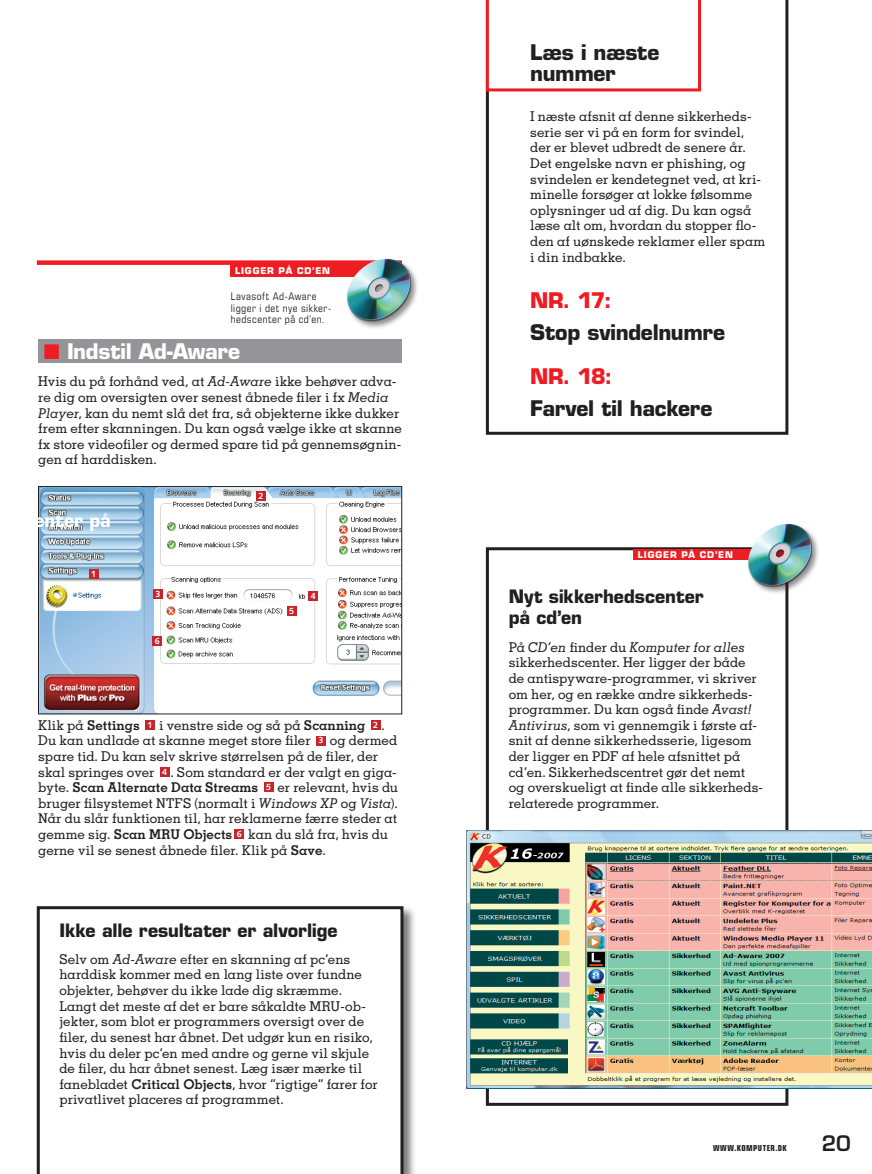
<style>
.page{position:relative;width:872px;height:1174px;background:#fff}
.page>*{position:absolute;margin:0;border:0;box-sizing:border-box;transform-origin:0 0}
.t1{font:700 21px/20.7px "Eurostile LT Std";color:#231f20}
.t2{font:700 21px "Eurostile LT Std";color:#fff}
.t3{font:700 21px "Eurostile LT Std";color:#ee1d23}
.t4{font:600 20.85px "Eurostile LT Std";color:#231f20}
.t5{font:700 18px/21px "Eurostile LT Std";color:#231f20}
.t6{font:700 18px "Eurostile LT Std";color:#fff}
.t7{font:500 13.5px/15.6px "Memphis LT Std";letter-spacing:-.005em;color:#231f20}
.t8{font:condensed 10.5px/11.2px "Eurostile LT Std";letter-spacing:.045em;color:#231f20}
.t9{font:700 9px "Eurostile LT Std";letter-spacing:.095em;color:#fff}
.t10{font:700 9px "Syntax LT Std";color:#fff}
.t11{font:700 condensed 8.25px "Eurostile LT Std";letter-spacing:.06em;color:#231f20}
.s1{color:#ee1d23}
.s2{font-style:italic}
.s3{font-weight:700}
.s4{font-family:"Syntax LT Std";font-weight:700;font-size:9px;color:#fff}
</style>
<div class="page">
<svg style="left:486px;top:0;width:302px;height:435px"></svg>
<div style="left:38px;top:340px;width:364px;height:23px;background:#939598"></div>
<div style="left:145px;top:720px;width:10px;height:10px;background:#c8242b"></div>
<div style="left:371px;top:720px;width:10px;height:10px;background:#c8242b"></div>
<div style="left:316px;top:735px;width:10px;height:10px;background:#c8242b"></div>
<div style="left:160px;top:767px;width:9px;height:9px;background:#c8242b"></div>
<div style="left:264px;top:782px;width:9px;height:10px;background:#c8242b"></div>
<div style="left:234px;top:829px;width:10px;height:10px;background:#c8242b"></div>
<div style="left:486px;top:547px;width:302px;height:558px;border:3px solid #231f20"></div>
<div style="left:633px;top:548px;width:171px;height:11px;background:#ee1d23"></div>
<svg style="left:486px;top:0;width:215px;height:91px"></svg>
<div style="left:37px;top:260px;width:365px;height:5px;background:#ee1d23"></div>
<img style="left:40px;top:488px;width:360px;height:224px">
<div style="left:38px;top:486px;width:364px;height:228px;border:1px solid #231f20"></div>
<div style="left:35px;top:904px;width:383px;height:270px;background:#231f20;opacity:.6"></div>
<svg style="left:37px;top:906px;width:366px;height:268px"></svg>
<div style="left:231px;top:265px;width:171px;height:12px;background:#ee1d23"></div>
<div style="left:346px;top:258px;width:74px;height:72px;background:#231f20;opacity:.5"></div>
<img style="left:346px;top:258px;width:65px;height:82px">
<img style="left:466px;top:830px;width:406px;height:258px">
<div style="left:747px;top:523px;width:74px;height:72px;background:#231f20;opacity:.5"></div>
<img style="left:747px;top:523px;width:65px;height:69px">
<div style="left:89px;top:569px;width:10px;height:9px;background:#c8242b"></div>
<div style="left:256px;top:491px;width:10px;height:9px;background:#c8242b"></div>
<div style="left:153px;top:589px;width:10px;height:10px;background:#c8242b"></div>
<div style="left:308px;top:591px;width:10px;height:10px;background:#c8242b"></div>
<div style="left:287px;top:606px;width:10px;height:9px;background:#c8242b"></div>
<div style="left:152px;top:636px;width:10px;height:10px;background:#c8242b"></div>
<p class="t9" style="left:235px;top:265px;width:97px">ligger på cd’en</p>
<p class="t8" style="left:231px;top:291px;width:102px">Lavasoft Ad-Aware ligger i det nye sikker&shy;hedscenter på cd’en.</p>
<h1 class="t2" style="left:44px;top:338px;width:198px"><span class="s1">■</span> Indstil Ad-Aware</h1>
<p class="t7" style="left:38px;top:374px;width:365px">Hvis du på forhånd ved, at <span class="s2">Ad-Aware</span> ikke behøver adva&shy;re dig om oversigten over senest åbnede filer i fx <span class="s2">Media Player</span>, kan du nemt slå det fra, så objekterne ikke dukker frem efter skanningen. Du kan også vælge ikke at skanne fx store videofiler og dermed spare tid på gennemsøgnin&shy;gen af harddisken.</p>
<h3 class="t6" style="left:4px;top:509px;width:109px">dscenter på</h3>
<p class="t10" style="left:91px;top:568px;width:7px">1</p>
<p class="t10" style="left:258px;top:490px;width:7px">2</p>
<p class="t10" style="left:155px;top:589px;width:7px">3</p>
<p class="t10" style="left:311px;top:591px;width:7px">4</p>
<p class="t10" style="left:289px;top:605px;width:7px">5</p>
<p class="t10" style="left:155px;top:635px;width:7px">6</p>
<p class="t7" style="left:38px;top:717px;width:361px">Klik på <span class="s3">Settings</span> <span class="s4">1</span> i venstre side og så på <span class="s3">Scanning</span> <span class="s4">2</span> .<br>Du kan undlade at skanne meget store filer <span class="s4">3</span> og dermed spare tid. Du kan selv skrive størrelsen på de filer, der skal springes over <span class="s4">4</span> . Som standard er der valgt en giga&shy;byte. <span class="s3">Scan Alternate Data Streams</span> <span class="s4">5</span> er relevant, hvis du bruger filsystemet NTFS (normalt i <span class="s2">Windows XP</span> og <span class="s2">Vista</span>).<br>Når du slår funktionen til, har reklamerne færre steder at gemme sig. <span class="s3">Scan MRU</span></p>
<p class="t7" style="left:38px;top:826px;width:351px;text-indent:145px"><span class="s3">Objects</span> <span class="s4">6</span> kan du slå fra, hvis du gerne vil se senest åbnede filer. Klik på <span class="s3">Save</span>.</p>
<h3 class="t5" style="left:60px;top:919px;width:279px">Ikke alle resultater er alvorlige</h3>
<p class="t7" style="left:60px;top:951px;width:320px">Selv om <span class="s2">Ad-Aware</span> efter en skanning af pc’ens harddisk kommer med en lang liste over fundne objekter, behøver du ikke lade dig skræmme.<br>Langt det meste af det er bare såkaldte MRU-ob&shy;jekter, som blot er programmers oversigt over de filer, du senest har åbnet. Det udgør kun en risiko, hvis du deler pc’en med andre og gerne vil skjule de filer, du har åbnet senest. Læg især mærke til fanebladet <span class="s3">Critical Objects</span>, hvor “rigtige” farer for privatlivet placeres af programmet.</p>
<h1 class="t1" style="left:530px;top:42px;width:131px">Læs i næste nummer</h1>
<p class="t7" style="left:530px;top:108px;width:236px">I næste afsnit af denne sikkerheds&shy;serie ser vi på en form for svindel, der er blevet udbredt de senere år.<br>Det engelske navn er phishing, og svindelen er kendetegnet ved, at kri&shy;minelle forsøger at lokke følsomme oplysninger ud af dig. Du kan også læse alt om, hvordan du stopper flo&shy;den af uønskede reklamer eller spam i din indbakke.</p>
<h1 class="t3" style="left:530px;top:288px;width:83px">NR. 17:</h1>
<h1 class="t1" style="left:530px;top:321px;width:196px">Stop svindelnumre</h1>
<h1 class="t3" style="left:530px;top:364px;width:84px">NR. 18:</h1>
<h1 class="t1" style="left:530px;top:397px;width:184px">Farvel til hackere</h1>
<p class="t9" style="left:638px;top:549px;width:97px">ligger på cd’en</p>
<h3 class="t5" style="left:508px;top:585px;width:197px">Nyt sikkerhedscenter på cd’en</h3>
<p class="t7" style="left:508px;top:639px;width:255px">På <span class="s2">CD’en</span> finder du <span class="s2">Komputer for alles </span>sikkerhedscenter. Her ligger der både de antispyware-programmer, vi skriver om her, og en række andre sikkerheds&shy;programmer. Du kan også finde <span class="s2">Avast!<br>Antivirus</span>, som vi gennemgik i første af&shy;snit af denne sikkerhedsserie, ligesom der ligger en PDF af hele afsnittet på cd’en. Sikkerhedscentret gør det nemt og overskueligt at finde alle sikkerheds&shy;relaterede programmer.</p>
<p class="t11" style="left:713px;top:1143px;width:75px">WWW.KOMPUTER.DK</p>
<h2 class="t4" style="left:821px;top:1130px;width:30px">20</h2>
</div>
